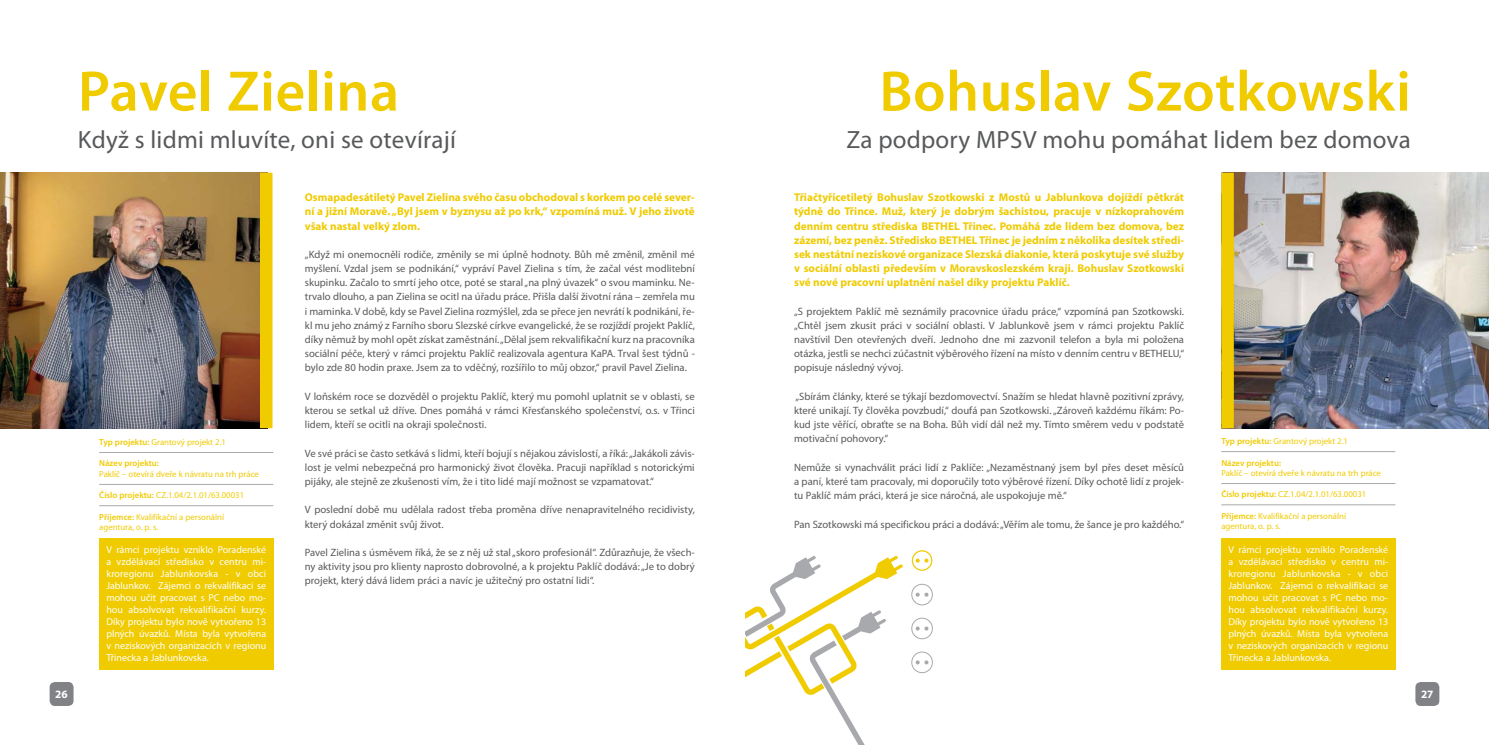
<style>
.page{position:relative;width:1489px;height:745px;background:#fff}
.page>*{position:absolute;margin:0;border:0;box-sizing:border-box;transform-origin:0 0}
.t1{font:600 57.5px "Myriad Pro";letter-spacing:.01em;color:#f0cb00}
.t2{font:25px "Myriad Pro";letter-spacing:.01em;color:#58595b}
.t3{font:700 11.25px/14.1px "Myriad Pro";color:#f0cb00;text-align:justify}
.t4{font:700 11.25px "Myriad Pro";color:#fff}
.t5{font:10.62px/14.1px "Myriad Pro";color:#58595b;text-align:justify}
.t6{font:10px/12px "Myriad Pro";color:#fff;text-align:justify}
.t7{font:8.75px/10.5px "Myriad Pro";color:#f0cb00}
.t8{font:600 8.75px "Myriad Pro";color:#f0cb00}
.s1{font-weight:600}
</style>
<div class="page">
<svg style="left:745px;top:556px;width:157px;height:188px"></svg>
<div style="left:911px;top:651px;width:21px;height:21px;border:1px solid #a7a9ac;border-radius:50%"></div>
<svg style="left:915px;top:660px;width:13px;height:4px"></svg>
<div style="left:911px;top:617px;width:21px;height:21px;border:1px solid #a7a9ac;border-radius:50%"></div>
<svg style="left:915px;top:626px;width:13px;height:4px"></svg>
<div style="left:911px;top:583px;width:21px;height:21px;border:1px solid #a7a9ac;border-radius:50%"></div>
<svg style="left:915px;top:592px;width:13px;height:4px"></svg>
<div style="left:911px;top:550px;width:21px;height:20px;border:1px solid #f0cb00;border-radius:50%"></div>
<svg style="left:915px;top:558px;width:13px;height:4px"></svg>
<img style="left:1233px;top:173px;width:255px;height:255px">
<div style="left:1221px;top:173px;width:12px;height:255px;background:#f0cb00"></div>
<div style="left:1415px;top:681px;width:24px;height:24px;background:#808285;border-radius:5px"></div>
<img style="left:0;top:173px;width:260px;height:255px">
<div style="left:260px;top:173px;width:12px;height:255px;background:#f0cb00"></div>
<div style="left:50px;top:681px;width:24px;height:24px;background:#808285;border-radius:5px"></div>
<hr style="left:99px;top:452px;width:174px;height:1px;background:#a7a9ac">
<hr style="left:99px;top:484px;width:174px;height:1px;background:#a7a9ac">
<hr style="left:99px;top:505px;width:174px;height:1px;background:#a7a9ac">
<hr style="left:1221px;top:451px;width:174px;height:1px;background:#a7a9ac">
<hr style="left:1221px;top:483px;width:174px;height:1px;background:#a7a9ac">
<hr style="left:1221px;top:504px;width:174px;height:1px;background:#a7a9ac">
<div style="left:99px;top:538px;width:174px;height:131px;background:#f0cb00"></div>
<div style="left:1221px;top:538px;width:174px;height:131px;background:#f0cb00"></div>
<h1 class="t1" style="left:78px;top:70px;width:323px">Pavel Zielina</h1>
<h2 class="t2" style="left:78px;top:130px;width:379px">Když s lidmi mluvíte, oni se otevírají</h2>
<h1 class="t1" style="left:879px;top:70px;width:533px">Bohuslav Szotkowski</h1>
<h2 class="t2" style="left:846px;top:130px;width:566px">Za podpory MPSV mohu pomáhat lidem bez domova</h2>
<p class="t4" style="left:55px;top:689px;width:14px">26</p>
<p class="t3" style="left:794px;top:191px;width:391px">Třiačtyřicetiletý Bohuslav Szotkowski z Mostů u Jablunkova dojíždí pětkrát týdně do Třince. Muž, který je dobrým šachistou, pracuje v nízkoprahovém denním centru střediska BETHEL Třinec. Pomáhá zde lidem bez domova, bez zázemí, bez peněz. Středisko BETHEL Třinec je jedním z několika desítek středi&shy;sek nestátní neziskové organizace Slezská diakonie, která poskytuje své služby v sociální oblasti především v Moravskoslezském kraji. Bohuslav Szotkowski své nové pracovní uplatnění našel díky projektu Paklíč.</p>
<p class="t5" style="left:794px;top:305px;width:391px">„S projektem Paklíč mě seznámily pracovnice úřadu práce,“ vzpomíná pan Szotkowski. „Chtěl jsem zkusit práci v sociální oblasti. V Jablunkově jsem v rámci projektu Paklíč navštívil Den otevřených dveří. Jednoho dne mi zazvonil telefon a byla mi položena otázka, jestli se nechci zúčastnit výběrového řízení na místo v denním centru v BETHELU,“ popisuje následný vývoj.</p>
<p class="t5" style="left:794px;top:390px;width:391px">„Sbírám články, které se týkají bezdomovectví. Snažím se hledat hlavně pozitivní zprávy, které unikají. Ty člověka povzbudí,“ doufá pan Szotkowski. „Zároveň každému říkám: Po&shy;kud jste věřící, obraťte se na Boha. Bůh vidí dál než my. Tímto směrem vedu v podstatě motivační pohovory.“</p>
<p class="t5" style="left:794px;top:461px;width:391px">Nemůže si vynachválit práci lidí z Paklíče: „Nezaměstnaný jsem byl přes deset měsíců a paní, které tam pracovaly, mi doporučily toto výběrové řízení. Díky ochotě lidí z projek&shy;tu Paklíč mám práci, která je sice náročná, ale uspokojuje mě.“</p>
<p class="t5" style="left:794px;top:517px;width:391px">Pan Szotkowski má specifickou práci a dodává: „Věřím ale tomu, že šance je pro každého.“</p>
<p class="t3" style="left:305px;top:191px;width:391px">Osmapadesátiletý Pavel Zielina svého času obchodoval s korkem po celé sever&shy;ní a jižní Moravě. „Byl jsem v byznysu až po krk,“ vzpomíná muž. V jeho životě však nastal velký zlom.</p>
<p class="t5" style="left:305px;top:248px;width:391px">„Když mi onemocněli rodiče, změnily se mi úplně hodnoty. Bůh mě změnil, změnil mé myšlení. Vzdal jsem se podnikání,“ vypráví Pavel Zielina s tím, že začal vést modlitební skupinku. Začalo to smrtí jeho otce, poté se staral „na plný úvazek“ o svou maminku. Ne&shy;trvalo dlouho, a pan Zielina se ocitl na úřadu práce. Přišla další životní rána – zemřela mu i maminka. V době, kdy se Pavel Zielina rozmýšlel, zda se přece jen nevrátí k podnikání, ře&shy;kl mu jeho známý z Farního sboru Slezské církve evangelické, že se rozjíždí projekt Paklíč, díky němuž by mohl opět získat zaměstnání. „Dělal jsem rekvalifikační kurz na pracovníka sociální péče, který v rámci projektu Paklíč realizovala agentura KaPA. Trval šest týdnů - bylo zde 80 hodin praxe. Jsem za to vděčný, rozšířilo to můj obzor,“ pravil Pavel Zielina.</p>
<p class="t5" style="left:305px;top:390px;width:391px">V loňském roce se dozvěděl o projektu Paklíč, který mu pomohl uplatnit se v oblasti, se kterou se setkal už dříve. Dnes pomáhá v rámci Křesťanského společenství, o.s. v Třinci lidem, kteří se ocitli na okraji společnosti.</p>
<p class="t5" style="left:305px;top:446px;width:391px">Ve své práci se často setkává s lidmi, kteří bojují s nějakou závislostí, a říká: „Jakákoli závis&shy;lost je velmi nebezpečná pro harmonický život člověka. Pracuji například s notorickými pijáky, ale stejně ze zkušenosti vím, že i tito lidé mají možnost se vzpamatovat.“</p>
<p class="t5" style="left:305px;top:503px;width:391px">V poslední době mu udělala radost třeba proměna dříve nenapravitelného recidivisty, který dokázal změnit svůj život.</p>
<p class="t5" style="left:305px;top:546px;width:391px">Pavel Zielina s úsměvem říká, že se z něj už stal „skoro profesionál“. Zdůrazňuje, že všech&shy;ny aktivity jsou pro klienty naprosto dobrovolné, a k projektu Paklíč dodává: „Je to dobrý projekt, který dává lidem práci a navíc je užitečný pro ostatní lidi“.</p>
<p class="t7" style="left:1221px;top:436px;width:128px"><span class="s1">Typ projektu:</span> Grantový projekt 2.1</p>
<p class="t8" style="left:1221px;top:459px;width:61px">Název projektu:</p>
<p class="t7" style="left:1221px;top:468px;width:161px">Paklíč – otevírá dveře k návratu na trh práce</p>
<p class="t7" style="left:1221px;top:490px;width:146px"><span class="s1">Číslo projektu:</span> CZ.1.04/2.1.01/63.00031</p>
<p class="t7" style="left:1221px;top:511px;width:126px"><span class="s1">Příjemce:</span> Kvalifikační a personální agentura, o. p. s.</p>
<p class="t7" style="left:99px;top:437px;width:128px"><span class="s1">Typ projektu:</span> Grantový projekt 2.1</p>
<p class="t8" style="left:99px;top:460px;width:61px">Název projektu:</p>
<p class="t7" style="left:99px;top:469px;width:161px">Paklíč – otevírá dveře k návratu na trh práce</p>
<p class="t7" style="left:99px;top:490px;width:146px"><span class="s1">Číslo projektu:</span> CZ.1.04/2.1.01/63.00031</p>
<p class="t7" style="left:99px;top:512px;width:126px"><span class="s1">Příjemce:</span> Kvalifikační a personální agentura, o. p. s.</p>
<p class="t6" style="left:106px;top:544px;width:161px">V rámci projektu vzniklo Poradenské a vzdělávací středisko v centru mi&shy;kroregionu Jablunkovska - v obci Jablunkov. Zájemci o rekvalifikaci se mohou učit pracovat s PC nebo mo&shy;hou absolvovat rekvalifikační kurzy.<br>Díky projektu bylo nově vytvořeno 13 plných úvazků. Místa byla vytvořena v neziskových organizacích v regionu Třinecka a Jablunkovska.</p>
<p class="t6" style="left:1228px;top:544px;width:161px">V rámci projektu vzniklo Poradenské a vzdělávací středisko v centru mi&shy;kroregionu Jablunkovska - v obci Jablunkov. Zájemci o rekvalifikaci se mohou učit pracovat s PC nebo mo&shy;hou absolvovat rekvalifikační kurzy.<br>Díky projektu bylo nově vytvořeno 13 plných úvazků. Místa byla vytvořena v neziskových organizacích v regionu Třinecka a Jablunkovska.</p>
<p class="t4" style="left:1420px;top:689px;width:14px">27</p>
</div>
